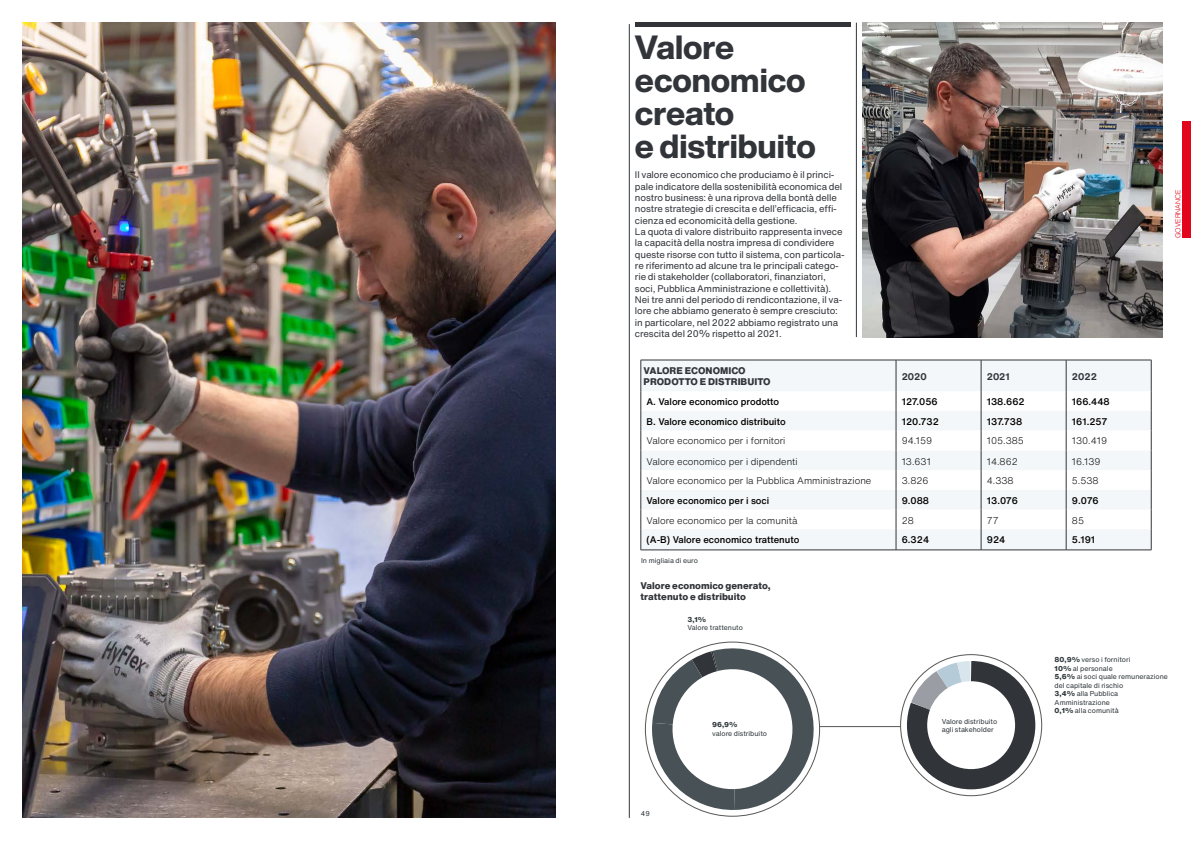
<style>
.page{position:relative;width:1191px;height:842px;background:#fff}
.page>*{position:absolute;margin:0;border:0;box-sizing:border-box;transform-origin:0 0}
.t1{font:800 33px/33px "Helvetica Now Display";color:#313439}
.t2{font:9.5px/11.3px "Helvetica Now Text";letter-spacing:-.01em;color:#313439}
.t3{font:300 9.5px "Helvetica Now Text";color:#000}
.t4{font:500 9.5px "Helvetica Now Text";color:#000}
.t5{font:800 9.5px/11.3px "Helvetica Now Text";color:#313439}
.t6{font:700 9.5px "Helvetica Now Text";color:#313439}
.t7{font:7px/8.5px "Helvetica Now Text";color:#30383b}
.t8{font:300 7px "Helvetica";letter-spacing:.01em;color:#e3051b}
.t9{font:800 7px "Helvetica Now Text";color:#30383b}
.s1{font-weight:800}
</style>
<div class="page">
<hr style="left:856px;top:23px;width:1px;height:314px;background:#313439">
<hr style="left:629px;top:24px;width:1px;height:794px;background:#313439">
<hr style="left:635px;top:23px;width:215px;height:4px;background:#313439">
<img style="left:862px;top:23px;width:300px;height:314px">
<svg style="left:641px;top:361px;width:510px;height:189px;fill:#f4f7f9"></svg>
<svg style="left:896px;top:391px;width:1px;height:159px"></svg>
<svg style="left:981px;top:391px;width:1px;height:159px"></svg>
<svg style="left:1066px;top:391px;width:1px;height:159px"></svg>
<hr style="left:896px;top:360px;width:1px;height:31px;background:#313439">
<hr style="left:981px;top:360px;width:1px;height:31px;background:#313439">
<hr style="left:1066px;top:360px;width:1px;height:31px;background:#313439">
<hr style="left:640px;top:360px;width:256px;height:1px;background:#313439">
<hr style="left:640px;top:360px;width:1px;height:31px;background:#313439">
<hr style="left:896px;top:360px;width:85px;height:1px;background:#313439">
<hr style="left:981px;top:360px;width:85px;height:1px;background:#313439">
<hr style="left:1066px;top:360px;width:85px;height:1px;background:#313439">
<hr style="left:1151px;top:360px;width:1px;height:31px;background:#313439">
<svg style="left:640px;top:391px;width:1px;height:159px"></svg>
<svg style="left:1151px;top:391px;width:1px;height:159px"></svg>
<hr style="left:640px;top:550px;width:256px;height:1px;background:#313439">
<hr style="left:896px;top:550px;width:85px;height:1px;background:#313439">
<hr style="left:981px;top:550px;width:85px;height:1px;background:#313439">
<hr style="left:1066px;top:550px;width:85px;height:1px;background:#313439">
<hr style="left:819px;top:726px;width:81px;height:1px;background:#575756">
<svg style="left:652px;top:641px;width:170px;height:170px"></svg>
<div style="left:1182px;top:122px;width:9px;height:116px;background:#e3051b"></div>
<svg style="left:894px;top:654px;width:149px;height:143px"></svg>
<img style="left:23px;top:23px;width:533px;height:795px">
<h1 class="t1" style="left:635px;top:31px;width:182px">Valore economico creato<br>e distribuito</h1>
<p class="t2" style="left:635px;top:169px;width:211px">Il valore economico che produciamo è il princi&shy;pale indicatore della sostenibilità economica del nostro business: è una riprova della bontà delle nostre strategie di crescita e dell’efficacia, effi&shy;cienza ed economicità della gestione.<br>La quota di valore distribuito rappresenta invece la capacità della nostra impresa di condividere queste risorse con tutto il sistema, con particola&shy;re riferimento ad alcune tra le principali catego&shy;rie di stakeholder (collaboratori, finanziatori, soci, Pubblica Amministrazione e collettività).<br>Nei tre anni del periodo di rendicontazione, il va&shy;lore che abbiamo generato è sempre cresciuto: in particolare, nel 2022 abbiamo registrato una crescita del 20% rispetto al 2021.</p>
<p class="t5" style="left:643px;top:365px;width:129px">VALORE ECONOMICO<br>PRODOTTO E DISTRIBUITO</p>
<p class="t6" style="left:901px;top:369px;width:27px">2020</p>
<p class="t6" style="left:986px;top:369px;width:25px">2021</p>
<p class="t6" style="left:1071px;top:369px;width:27px">2022</p>
<p class="t4" style="left:646px;top:395px;width:134px">A. Valore economico prodotto</p>
<p class="t4" style="left:901px;top:395px;width:38px">127.056</p>
<p class="t4" style="left:986px;top:395px;width:39px">138.662</p>
<p class="t4" style="left:1071px;top:395px;width:39px">166.448</p>
<p class="t4" style="left:646px;top:414px;width:141px">B. Valore economico distribuito</p>
<p class="t4" style="left:901px;top:414px;width:39px">120.732</p>
<p class="t4" style="left:986px;top:414px;width:37px">137.738</p>
<p class="t4" style="left:1071px;top:414px;width:37px">161.257</p>
<p class="t3" style="left:646px;top:434px;width:140px">Valore economico per i fornitori</p>
<p class="t3" style="left:901px;top:434px;width:32px">94.159</p>
<p class="t3" style="left:986px;top:434px;width:39px">105.385</p>
<p class="t3" style="left:1071px;top:434px;width:37px">130.419</p>
<p class="t3" style="left:646px;top:454px;width:153px">Valore economico per i dipendenti</p>
<p class="t3" style="left:901px;top:454px;width:31px">13.631</p>
<p class="t3" style="left:986px;top:454px;width:33px">14.862</p>
<p class="t3" style="left:1071px;top:454px;width:30px">16.139</p>
<p class="t3" style="left:646px;top:474px;width:226px">Valore economico per la Pubblica Amministrazione</p>
<p class="t3" style="left:901px;top:474px;width:28px">3.826</p>
<p class="t3" style="left:986px;top:474px;width:28px">4.338</p>
<p class="t3" style="left:1072px;top:474px;width:28px">5.538</p>
<p class="t4" style="left:646px;top:493px;width:124px">Valore economico per i soci</p>
<p class="t4" style="left:901px;top:493px;width:29px">9.088</p>
<p class="t4" style="left:986px;top:493px;width:33px">13.076</p>
<p class="t4" style="left:1072px;top:493px;width:28px">9.076</p>
<p class="t3" style="left:646px;top:513px;width:152px">Valore economico per la comunità</p>
<p class="t3" style="left:901px;top:513px;width:14px">28</p>
<p class="t3" style="left:986px;top:513px;width:14px">77</p>
<p class="t3" style="left:1072px;top:513px;width:14px">85</p>
<p class="t4" style="left:646px;top:533px;width:154px">(A-B) Valore economico trattenuto</p>
<p class="t4" style="left:901px;top:533px;width:29px">6.324</p>
<p class="t4" style="left:986px;top:533px;width:20px">924</p>
<p class="t4" style="left:1072px;top:533px;width:25px">5.191</p>
<p class="t7" style="left:641px;top:556px;width:58px">In migliaia di euro</p>
<p class="t5" style="left:640px;top:579px;width:132px">Valore economico generato, trattenuto e distribuito</p>
<p class="t9" style="left:687px;top:614px;width:20px">3,1%</p>
<p class="t7" style="left:687px;top:623px;width:57px">Valore trattenuto</p>
<p class="t8" style="left:1172px;top:238px;width:50px;rotate:-90deg">GOVERNANCE</p>
<p class="t7" style="left:641px;top:809px;width:10px">49</p>
<p class="t9" style="left:712px;top:719px;width:27px">96,9%</p>
<p class="t7" style="left:712px;top:729px;width:56px">valore distribuito</p>
<p class="t7" style="left:941px;top:717px;width:57px">Valore distribuito agli stakeholder</p>
<p class="t7" style="left:1054px;top:655px;width:115px"><span class="s1">80,9%</span> verso i fornitori<br><span class="s1">10%</span> al personale<br><span class="s1">5,6%</span> ai soci quale remunerazione del capitale di rischio<br><span class="s1">3,4%</span> alla Pubblica<br>Amministrazione<br><span class="s1">0,1%</span> alla comunità</p>
</div>
